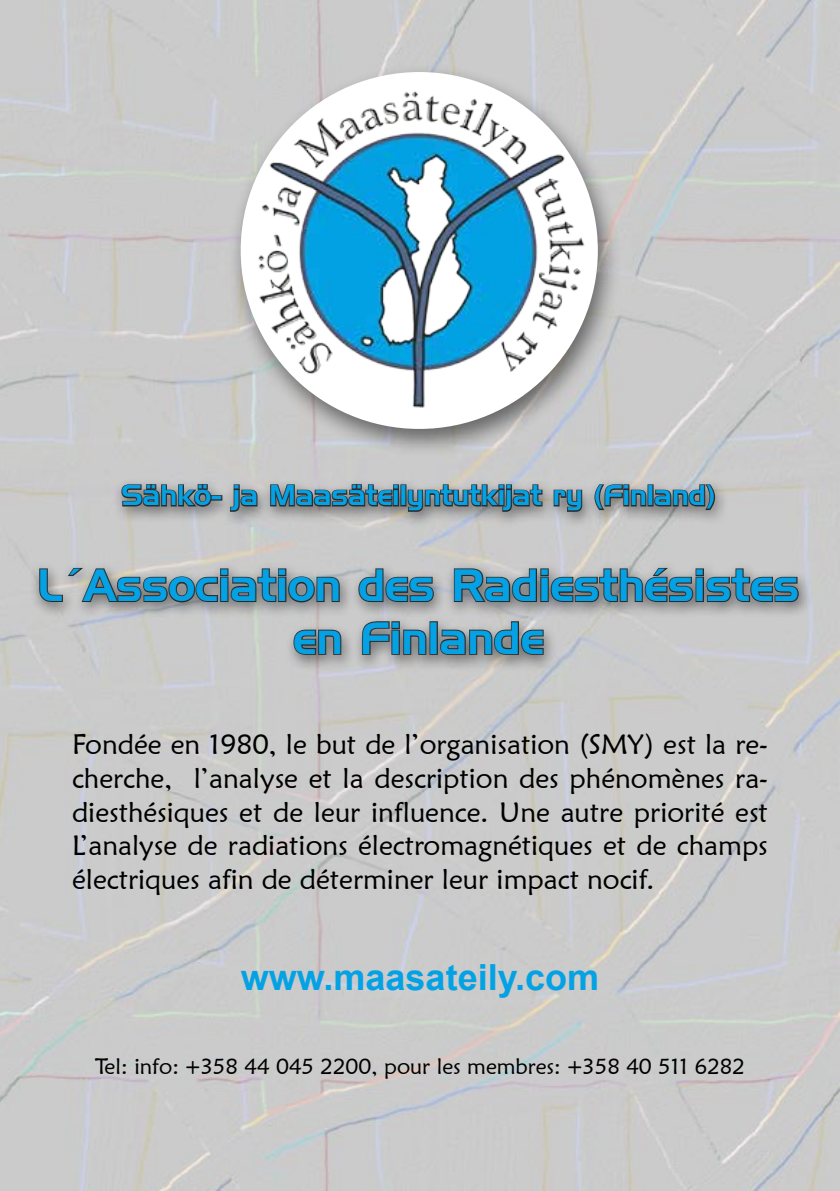
<style>
.page{position:relative;width:840px;height:1191px;background:#fff}
.page>*{position:absolute;margin:0;border:0;box-sizing:border-box;transform-origin:0 0}
.t1{font:44px/52.8px "Handel Gothic BT";color:#04a2e4;text-align:center}
.t2{font:700 36px "Arial";color:#04a2e4}
.t3{font:28px/33.6px "Maiandra GD";color:#000;text-align:justify}
.t4{font:28px "Handel Gothic BT";color:#04a2e4}
.t5{font:22px "Maiandra GD";color:#000}
</style>
<div class="page">
<img style="left:0;top:0;width:839px;height:1191px">
<div style="left:226px;top:63px;width:395px;height:395px;background:#000;opacity:.5"></div>
<img style="left:239px;top:72px;width:358px;height:358px">
<div style="left:112px;top:477px;width:616px;height:52px;background:#000;opacity:.5"></div>
<svg style="left:120px;top:483px;width:92px;height:25px;background:#6a6969"></svg>
<div style="left:211px;top:495px;width:11px;height:5px;border:2px solid #2c2b2c"></div>
<svg style="left:229px;top:483px;width:29px;height:30px"></svg>
<svg style="left:269px;top:476px;width:130px;height:32px;background:#828181"></svg>
<div style="left:393px;top:490px;width:6px;height:16px;border:2px solid #2c2b2c"></div>
<div style="left:400px;top:484px;width:6px;height:22px;border:2px solid #2c2b2c"></div>
<svg style="left:406px;top:483px;width:137px;height:30px;background:#757474"></svg>
<svg style="left:552px;top:488px;width:31px;height:25px"></svg>
<svg style="left:593px;top:482px;width:122px;height:29px;background:#797878"></svg>
<div style="left:29px;top:560px;width:784px;height:112px;background:#000;opacity:.5"></div>
<svg style="left:38px;top:567px;width:302px;height:36px;background:#868686"></svg>
<svg style="left:357px;top:567px;width:78px;height:36px;background:#7f7f81"></svg>
<svg style="left:452px;top:567px;width:347px;height:36px;background:#7a7a7a"></svg>
<svg style="left:292px;top:628px;width:50px;height:28px"></svg>
<svg style="left:360px;top:620px;width:67px;height:36px;background:#7f7e7f"></svg>
<div style="left:429px;top:621px;width:8px;height:34px;border:2px solid #2c2b2c"></div>
<svg style="left:439px;top:620px;width:105px;height:36px;background:#828181"></svg>
<p class="t4" style="left:121px;top:478px;width:595px">Sähkö- ja Maasäteilyntutkijat ry (Finland)</p>
<h1 class="t1" style="left:38px;top:558px;width:762px">L´Association des Radiesthésistes en Finlande</h1>
<p class="t3" style="left:72px;top:727px;width:697px">Fondée en 1980, le but de l’organisation (SMY) est la re&shy;cherche, l’analyse et la description des phénomènes ra&shy;diesthésiques et de leur influence. Une autre priorité est L’analyse de radiations électromagnétiques et de champs électriques afin de déterminer leur impact nocif.</p>
<p class="t2" style="left:240px;top:953px;width:360px">www.maasateily.com</p>
<p class="t5" style="left:95px;top:1052px;width:651px">Tel: info: +358 44 045 2200, pour les membres: +358 40 511 6282</p>
</div>
